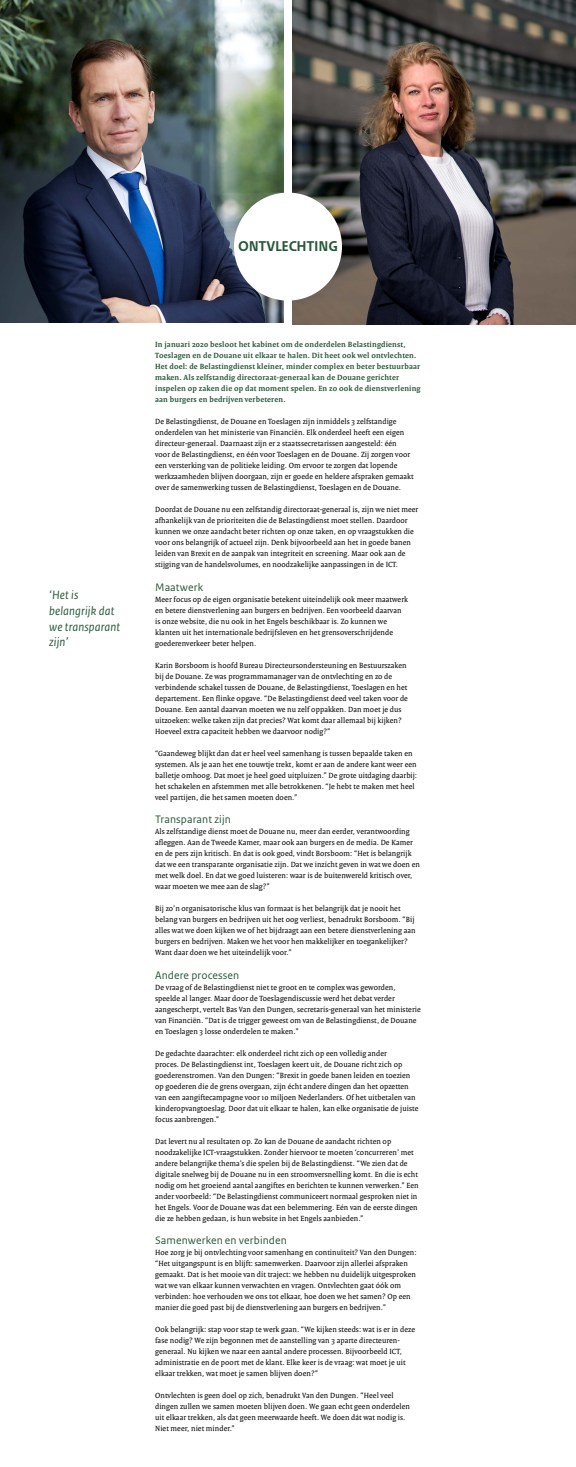
<style>
.page{position:relative;width:576px;height:1467px;background:#fff}
.page>*{position:absolute;margin:0;border:0;box-sizing:border-box;transform-origin:0 0}
.H1_Hoofdstuk_TOC{font:700 15px "Rijksoverheid Sans Text";letter-spacing:-.015em;color:#275937}
.P_Body_met_wit_voor{font:italic 12.72px/15.6px "Rijksoverheid Sans Text";letter-spacing:.01em;color:#275937}
.H3_maar_H2_in_code{font:11.4px "Rijksoverheid Sans Text";letter-spacing:.01em;color:#275937}
.t1{font:8.1px/11px "Rijksoverheid Serif";letter-spacing:.01em;color:#000}
.P_Intro{font:700 8.1px/11px "Rijksoverheid Serif";letter-spacing:.02em;color:#275937}
</style>
<div class="page">
<img style="left:292px;top:0;width:284px;height:324px">
<img style="left:0;top:0;width:284px;height:323px">
<div style="left:234px;top:193px;width:108px;height:108px;background:#fff;border-radius:50%"></div>
<h1 class="H1_Hoofdstuk_TOC" style="left:238px;top:238px;width:101px">ONTVLECHTING</h1>
<p class="P_Body_met_wit_voor" style="left:49px;top:588px;width:72px">‘Het is belangrijk dat we transparant zijn’</p>
<p class="P_Intro" style="left:155px;top:339px;width:267px">In januari 2020 besloot het kabinet om de onderdelen Belastingdienst, Toeslagen en de Douane uit elkaar te halen. Dit heet ook wel ontvlechten.<br>Het doel: de Belastingdienst kleiner, minder complex en beter bestuurbaar maken. Als zelfstandig directoraat-generaal kan de Douane gerichter inspelen op zaken die op dat moment spelen. En zo ook de dienstverlening aan burgers en bedrijven verbeteren.</p>
<p class="t1" style="left:155px;top:416px;width:260px">De Belastingdienst, de Douane en Toeslagen zijn inmiddels 3 zelfstandige onderdelen van het ministerie van Financiën. Elk onderdeel heeft een eigen directeur-generaal. Daarnaast zijn er 2 staatssecretarissen aangesteld: één voor de Belastingdienst, en één voor Toeslagen en de Douane. Zij zorgen voor een versterking van de politieke leiding. Om ervoor te zorgen dat lopende werkzaamheden blijven doorgaan, zijn er goede en heldere afspraken gemaakt over de samenwerking tussen de Belastingdienst, Toeslagen en de Douane.</p>
<p class="t1" style="left:155px;top:504px;width:265px">Doordat de Douane nu een zelfstandig directoraat-generaal is, zijn we niet meer afhankelijk van de prioriteiten die de Belastingdienst moet stellen. Daardoor kunnen we onze aandacht beter richten op onze taken, en op vraagstukken die voor ons belangrijk of actueel zijn. Denk bijvoorbeeld aan het in goede banen leiden van Brexit en de aanpak van integriteit en screening. Maar ook aan de stijging van de handelsvolumes, en noodzakelijke aanpassingen in de ICT.</p>
<h2 class="H3_maar_H2_in_code" style="left:155px;top:580px;width:49px">Maatwerk</h2>
<p class="t1" style="left:155px;top:594px;width:254px">Meer focus op de eigen organisatie betekent uiteindelijk ook meer maatwerk en betere dienstverlening aan burgers en bedrijven. Een voorbeeld daarvan is onze website, die nu ook in het Engels beschikbaar is. Zo kunnen we klanten uit het internationale bedrijfsleven en het grensoverschrijdende goederenverkeer beter helpen.</p>
<p class="t1" style="left:155px;top:660px;width:254px">Karin Borsboom is hoofd Bureau Directeursondersteuning en Bestuurszaken bij de Douane. Ze was programmamanager van de ontvlechting en zo de verbindende schakel tussen de Douane, de Belastingdienst, Toeslagen en het departement. Een flinke opgave. “De Belastingdienst deed veel taken voor de Douane. Een aantal daarvan moeten we nu zelf oppakken. Dan moet je dus uitzoeken: welke taken zijn dat precies? Wat komt daar allemaal bij kijken?<br>Hoeveel extra capaciteit hebben we daarvoor nodig?”</p>
<p class="t1" style="left:155px;top:747px;width:263px">“Gaandeweg blijkt dan dat er heel veel samenhang is tussen bepaalde taken en systemen. Als je aan het ene touwtje trekt, komt er aan de andere kant weer een balletje omhoog. Dat moet je heel goed uitpluizen.” De grote uitdaging daarbij: het schakelen en afstemmen met alle betrokkenen. “Je hebt te maken met heel veel partijen, die het samen moeten doen.”</p>
<h3 class="H3_maar_H2_in_code" style="left:155px;top:813px;width:77px">Transparant zijn</h3>
<p class="t1" style="left:155px;top:826px;width:266px">Als zelfstandige dienst moet de Douane nu, meer dan eerder, verantwoording afleggen. Aan de Tweede Kamer, maar ook aan burgers en de media. De Kamer en de pers zijn kritisch. En dat is ook goed, vindt Borsboom: “Het is belangrijk dat we een transparante organisatie zijn. Dat we inzicht geven in wat we doen en met welk doel. En dat we goed luisteren: waar is de buitenwereld kritisch over, waar moeten we mee aan de slag?”</p>
<p class="t1" style="left:155px;top:903px;width:262px">Bij zo’n organisatorische klus van formaat is het belangrijk dat je nooit het belang van burgers en bedrijven uit het oog verliest, benadrukt Borsboom. “Bij alles wat we doen kijken we of het bijdraagt aan een betere dienstverlening aan burgers en bedrijven. Maken we het voor hen makkelijker en toegankelijker?<br>Want daar doen we het uiteindelijk voor.”</p>
<h3 class="H3_maar_H2_in_code" style="left:155px;top:969px;width:86px">Andere processen</h3>
<p class="t1" style="left:155px;top:982px;width:267px">De vraag of de Belastingdienst niet te groot en te complex was geworden, speelde al langer. Maar door de Toeslagendiscussie werd het debat verder aangescherpt, vertelt Bas Van den Dungen, secretaris-generaal van het ministerie van Financiën. “Dat is de trigger geweest om van de Belastingdienst, de Douane en Toeslagen 3 losse onderdelen te maken.”</p>
<p class="t1" style="left:155px;top:1048px;width:265px">De gedachte daarachter: elk onderdeel richt zich op een volledig ander<br>proces. De Belastingdienst int, Toeslagen keert uit, de Douane richt zich op goederenstromen. Van den Dungen: “Brexit in goede banen leiden en toezien op goederen die de grens overgaan, zijn écht andere dingen dan het opzetten van een aangiftecampagne voor 10 miljoen Nederlanders. Of het uitbetalen van kinderopvangtoeslag. Door dat uit elkaar te halen, kan elke organisatie de juiste focus aanbrengen.”</p>
<p class="t1" style="left:155px;top:1136px;width:265px">Dat levert nu al resultaten op. Zo kan de Douane de aandacht richten op noodzakelijke ICT-vraagstukken. Zonder hiervoor te moeten ‘concurreren’ met andere belangrijke thema’s die spelen bij de Belastingdienst. “We zien dat de digitale snelweg bij de Douane nu in een stroomversnelling komt. En die is echt nodig om het groeiend aantal aangiftes en berichten te kunnen verwerken.” Een ander voorbeeld: “De Belastingdienst communiceert normaal gesproken niet in het Engels. Voor de Douane was dat een belemmering. Eén van de eerste dingen die ze hebben gedaan, is hun website in het Engels aanbieden.”</p>
<h3 class="H3_maar_H2_in_code" style="left:155px;top:1234px;width:133px">Samenwerken en verbinden</h3>
<p class="t1" style="left:155px;top:1247px;width:263px">Hoe zorg je bij ontvlechting voor samenhang en continuïteit? Van den Dungen: “Het uitgangspunt is en blijft: samenwerken. Daarvoor zijn allerlei afspraken gemaakt. Dat is het mooie van dit traject: we hebben nu duidelijk uitgesproken wat we van elkaar kunnen verwachten en vragen. Ontvlechten gaat óók om verbinden: hoe verhouden we ons tot elkaar, hoe doen we het samen? Op een manier die goed past bij de dienstverlening aan burgers en bedrijven.”</p>
<p class="t1" style="left:155px;top:1324px;width:261px">Ook belangrijk: stap voor stap te werk gaan. “We kijken steeds: wat is er in deze fase nodig? We zijn begonnen met de aanstelling van 3 aparte directeuren&shy;generaal. Nu kijken we naar een aantal andere processen. Bijvoorbeeld ICT, administratie en de poort met de klant. Elke keer is de vraag: wat moet je uit elkaar trekken, wat moet je samen blijven doen?”</p>
<p class="t1" style="left:155px;top:1390px;width:256px">Ontvlechten is geen doel op zich, benadrukt Van den Dungen. “Heel veel dingen zullen we samen moeten blijven doen. We gaan echt geen onderdelen uit elkaar trekken, als dat geen meerwaarde heeft. We doen dát wat nodig is.<br>Niet meer, niet minder.”</p>
</div>
